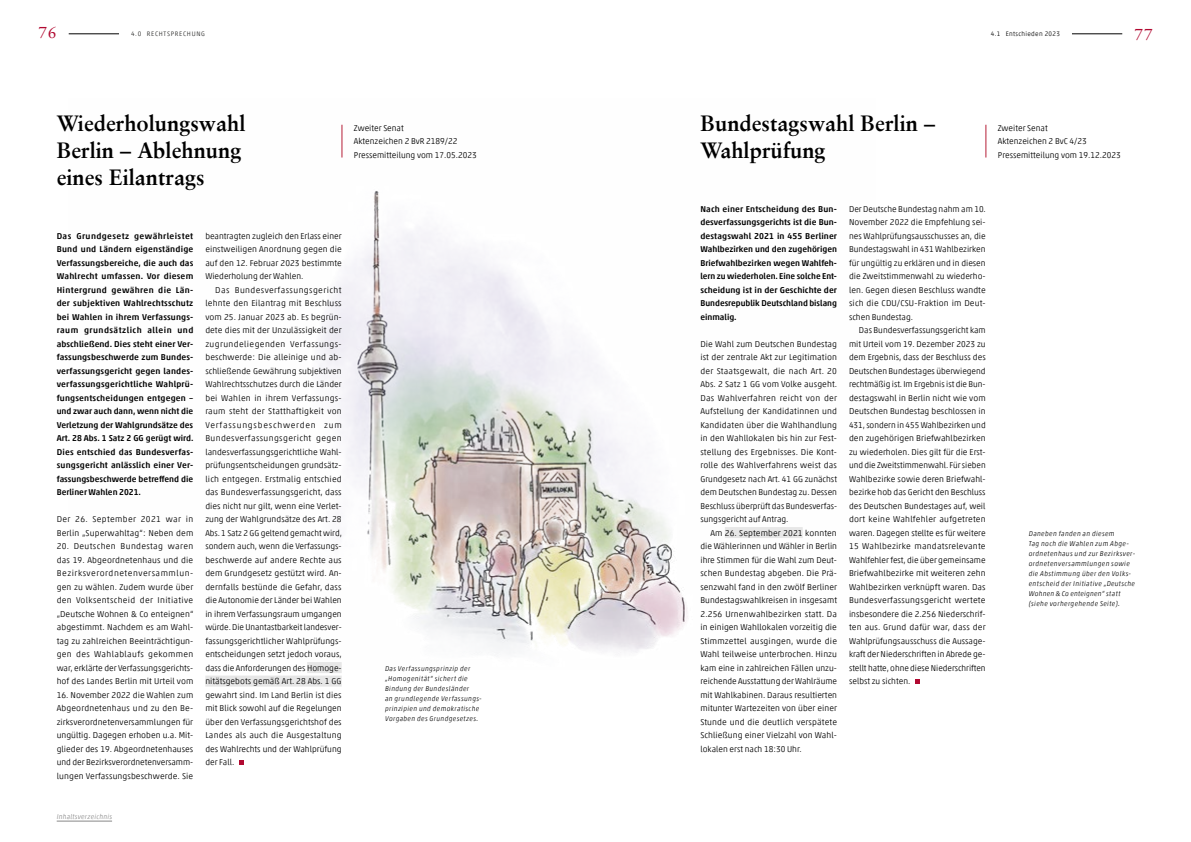
<style>
.page{position:relative;width:1191px;height:842px;background:#fff}
.page>*{position:absolute;margin:0;border:0;box-sizing:border-box;transform-origin:0 0}
.Headline_mittel{font:700 22px/27px "Sabon LT Pro";color:#000}
.t1{font:16px "Sabon LT Std";color:#b10931}
.Fließtext{font:300 8.5px/13.5px "Akko Pro";color:#000;text-align:justify}
.Fließtext-2{font:500 8.5px/13.5px "Akko Pro";color:#000;text-align:justify}
.Marginalspalte{font:italic 300 7px/10px "Akko Pro";letter-spacing:.045em;color:#000}
.t2{font:italic 300 7px "Akko Pro";letter-spacing:.03em;color:#878787}
.t3{font:300 6.5px "Akko Pro";letter-spacing:.05em;color:#000}
.t4{font:300 6.5px "Akko Pro";letter-spacing:.11em;color:#282827}
</style>
<div class="page">
<img style="left:321px;top:124px;width:482px;height:529px">
<hr style="left:69px;top:34px;width:50px;height:1px;background:#000">
<hr style="left:1072px;top:34px;width:50px;height:1px;background:#000">
<hr style="left:57px;top:821px;width:55px;height:1px;background:#878787">
<hr style="left:342px;top:125px;width:1px;height:33px;background:#b51e37">
<hr style="left:985px;top:125px;width:1px;height:33px;background:#b51e37">
<div style="left:307px;top:662px;width:35px;height:11px;background:#e7e7e7"></div>
<div style="left:205px;top:676px;width:137px;height:11px;background:#e7e7e7"></div>
<svg style="left:239px;top:760px;width:5px;height:5px"></svg>
<div style="left:725px;top:527px;width:77px;height:11px;background:#e7e7e7"></div>
<svg style="left:915px;top:679px;width:5px;height:5px"></svg>
<h2 class="t1" style="left:38px;top:23px;width:20px">76</h2>
<h2 class="t1" style="left:1134px;top:25px;width:20px">77</h2>
<p class="t4" style="left:131px;top:30px;width:75px">4.0 RECHTSPRECHUNG</p>
<p class="t3" style="left:991px;top:30px;width:70px">4.1 Entschieden 2023</p>
<p class="Headline_mittel" style="left:57px;top:109px;width:190px">Wiederholungswahl<br>Berlin – Ablehnung eines Eilantrags</p>
<p class="Headline_mittel" style="left:700px;top:109px;width:236px">Bundestagswahl Berlin –<br>Wahlprüfung</p>
<p class="Fließtext" style="left:354px;top:121px;width:51px">Zweiter Senat</p>
<p class="Fließtext" style="left:354px;top:134px;width:105px">Aktenzeichen 2 BvR 2189/22</p>
<p class="Fließtext" style="left:354px;top:148px;width:124px">Pressemitteilung vom 17.05.2023</p>
<p class="Fließtext-2" style="left:57px;top:229px;width:138px">Das Grundgesetz gewährleistet Bund und Ländern eigenständige Verfassungsbereiche, die auch das Wahlrecht umfassen. Vor diesem Hintergrund gewähren die Län&shy;der subjektiven Wahlrechtsschutz bei Wahlen in ihrem Verfassungs&shy;raum grundsätzlich allein und abschließend. Dies steht einer Ver&shy;fassungsbeschwerde zum Bundes&shy;verfassungsgericht gegen landes&shy;verfassungsgerichtliche Wahlprü&shy;fungsentscheidungen entgegen – und zwar auch dann, wenn nicht die Verletzung der Wahlgrundsätze des Art. 28 Abs. 1 Satz 2 GG gerügt wird.<br>Dies entschied das Bundesverfas&shy;sungsgericht anlässlich einer Ver&shy;fassungsbeschwerde betreffend die Berliner Wahlen 2021.</p>
<p class="Fließtext" style="left:57px;top:512px;width:138px">Der 26. September 2021 war in<br>Berlin „Superwahltag“: Neben dem</p>
<p class="Fließtext" style="left:57px;top:539px;width:138px">20. Deutschen Bundestag waren das 19. Abgeordnetenhaus und die Bezirksverordnetenversammlun&shy;gen zu wählen. Zudem wurde über den Volksentscheid der Initiative „Deutsche Wohnen &amp; Co enteignen“ abgestimmt. Nachdem es am Wahl&shy;tag zu zahlreichen Beeinträchtigun&shy;gen des Wahlablaufs gekommen war, erklärte der Verfassungsgerichts&shy;hof des Landes Berlin mit Urteil vom</p>
<p class="Fließtext" style="left:57px;top:688px;width:138px">16. November 2022 die Wahlen zum Abgeordnetenhaus und zu den Be&shy;zirksverordnetenversammlungen für ungültig. Dagegen erhoben u.a. Mit&shy;glieder des 19. Abgeordnetenhauses und der Bezirksverordnetenversamm&shy;lungen Verfassungsbeschwerde. Sie</p>
<p class="Fließtext" style="left:205px;top:229px;width:138px">beantragten zugleich den Erlass einer einstweiligen Anordnung gegen die auf den 12. Februar 2023 bestimmte Wiederholung der Wahlen.</p>
<p class="Fließtext" style="left:205px;top:283px;width:138px;text-indent:10px">Das Bundesverfassungsgericht lehnte den Eilantrag mit Beschluss vom 25. Januar 2023 ab. Es begrün&shy;dete dies mit der Unzulässigkeit der zugrundeliegenden Verfassungs&shy;beschwerde: Die alleinige und ab&shy;schließende Gewährung subjektiven Wahlrechtsschutzes durch die Länder bei Wahlen in ihrem Verfassungs&shy;raum steht der Statthaftigkeit von Verfassungsbeschwerden zum Bundesverfassungsgericht gegen landesverfassungsgerichtliche Wahl&shy;prüfungsentscheidungen grundsätz&shy;lich entgegen. Erstmalig entschied das Bundesverfassungsgericht, dass dies nicht nur gilt, wenn eine Verlet&shy;zung der Wahlgrundsätze des Art. 28<br>Abs. 1 Satz 2 GG geltend gemacht wird, sondern auch, wenn die Verfassungs&shy;beschwerde auf andere Rechte aus dem Grundgesetz gestützt wird. An&shy;dernfalls bestünde die Gefahr, dass die Autonomie der Länder bei Wahlen in ihrem Verfassungsraum umgangen würde. Die Unantastbarkeit landesver&shy;fassungsgerichtlicher Wahlprüfungs&shy;entscheidungen setzt jedoch voraus, dass die Anforderungen des Homoge&shy;nitätsgebots gemäß Art. 28 Abs. 1 GG gewahrt sind. Im Land Berlin ist dies mit Blick sowohl auf die Regelungen über den Verfassungsgerichtshof des Landes als auch die Ausgestaltung des Wahlrechts und der Wahlprüfung der Fall.</p>
<p class="Marginalspalte" style="left:385px;top:663px;width:98px">Das Verfassungsprinzip der „Homogenität“ sichert die<br>Bindung der Bundesländer<br>an grundlegende Verfassungs&shy;prinzipien und demokratische<br>Vorgaben des Grundgesetzes.</p>
<p class="Fließtext-2" style="left:700px;top:202px;width:138px">Nach einer Entscheidung des Bun&shy;desverfassungsgerichts ist die Bun&shy;destagswahl 2021 in 455 Berliner Wahlbezirken und den zugehörigen Briefwahlbezirken wegen Wahlfeh&shy;lern zu wiederholen. Eine solche Ent&shy;scheidung ist in der Geschichte der Bundesrepublik Deutschland bislang einmalig.</p>
<p class="Fließtext" style="left:700px;top:337px;width:138px">Die Wahl zum Deutschen Bundestag ist der zentrale Akt zur Legitimation der Staatsgewalt, die nach Art. 20<br>Abs. 2 Satz 1 GG vom Volke ausgeht.<br>Das Wahlverfahren reicht von der Aufstellung der Kandidatinnen und Kandidaten über die Wahlhandlung in den Wahllokalen bis hin zur Fest&shy;stellung des Ergebnisses. Die Kont&shy;rolle des Wahlverfahrens weist das Grundgesetz nach Art. 41 GG zunächst dem Deutschen Bundestag zu. Dessen Beschluss überprüft das Bundesverfas&shy;sungsgericht auf Antrag.</p>
<p class="Fließtext" style="left:700px;top:526px;width:138px;text-indent:10px">Am 26. September 2021 konnten die Wählerinnen und Wähler in Berlin ihre Stimmen für die Wahl zum Deut&shy;schen Bundestag abgeben. Die Prä&shy;senzwahl fand in den zwölf Berliner Bundestagswahlkreisen in insgesamt 2.256 Urnenwahlbezirken statt. Da in einigen Wahllokalen vorzeitig die Stimmzettel ausgingen, wurde die Wahl teilweise unterbrochen. Hinzu kam eine in zahlreichen Fällen unzu&shy;reichende Ausstattung der Wahlräume mit Wahlkabinen. Daraus resultierten mitunter Wartezeiten von über einer Stunde und die deutlich verspätete Schließung einer Vielzahl von Wahl&shy;lokalen erst nach 18:30 Uhr.</p>
<p class="Fließtext" style="left:849px;top:202px;width:138px">Der Deutsche Bundestag nahm am 10.<br>November 2022 die Empfehlung sei&shy;nes Wahlprüfungsausschusses an, die Bundestagswahl in 431 Wahlbezirken für ungültig zu erklären und in diesen die Zweitstimmenwahl zu wiederho&shy;len. Gegen diesen Beschluss wandte sich die CDU/CSU-Fraktion im Deut&shy;schen Bundestag.</p>
<p class="Fließtext" style="left:849px;top:323px;width:138px;text-indent:10px">Das Bundesverfassungsgericht kam mit Urteil vom 19. Dezember 2023 zu dem Ergebnis, dass der Beschluss des Deutschen Bundestages überwiegend rechtmäßig ist. Im Ergebnis ist die Bun&shy;destagswahl in Berlin nicht wie vom Deutschen Bundestag beschlossen in 431, sondern in 455 Wahlbezirken und den zugehörigen Briefwahlbezirken zu wiederholen. Dies gilt für die Erst&shy;und die Zweitstimmenwahl. Für sieben Wahlbezirke sowie deren Briefwahl&shy;bezirke hob das Gericht den Beschluss des Deutschen Bundestages auf, weil dort keine Wahlfehler aufgetreten waren. Dagegen stellte es für weitere 15 Wahlbezirke mandatsrelevante Wahlfehler fest, die über gemeinsame Briefwahlbezirke mit weiteren zehn Wahlbezirken verknüpft waren. Das Bundesverfassungsgericht wertete insbesondere die 2.256 Niederschrif&shy;ten aus. Grund dafür war, dass der Wahlprüfungsausschuss die Aussage&shy;kraft der Niederschriften in Abrede ge&shy;stellt hatte, ohne diese Niederschriften selbst zu sichten.</p>
<p class="Fließtext" style="left:998px;top:121px;width:51px">Zweiter Senat</p>
<p class="Fließtext" style="left:998px;top:134px;width:91px">Aktenzeichen 2 BvC 4/23</p>
<p class="Fließtext" style="left:998px;top:148px;width:124px">Pressemitteilung vom 19.12.2023</p>
<p class="Marginalspalte" style="left:1028px;top:528px;width:108px">Daneben fanden an diesem<br>Tag noch die Wahlen zum Abge&shy;ordnetenhaus und zur Bezirksver&shy;ordnetenversammlungen sowie die Abstimmung über den Volks&shy;entscheid der Initiative „Deutsche<br>Wohnen &amp; Co enteignen“ statt (siehe vorhergehende Seite).</p>
<p class="t2" style="left:57px;top:812px;width:57px">Inhaltsverzeichnis</p>
</div>
